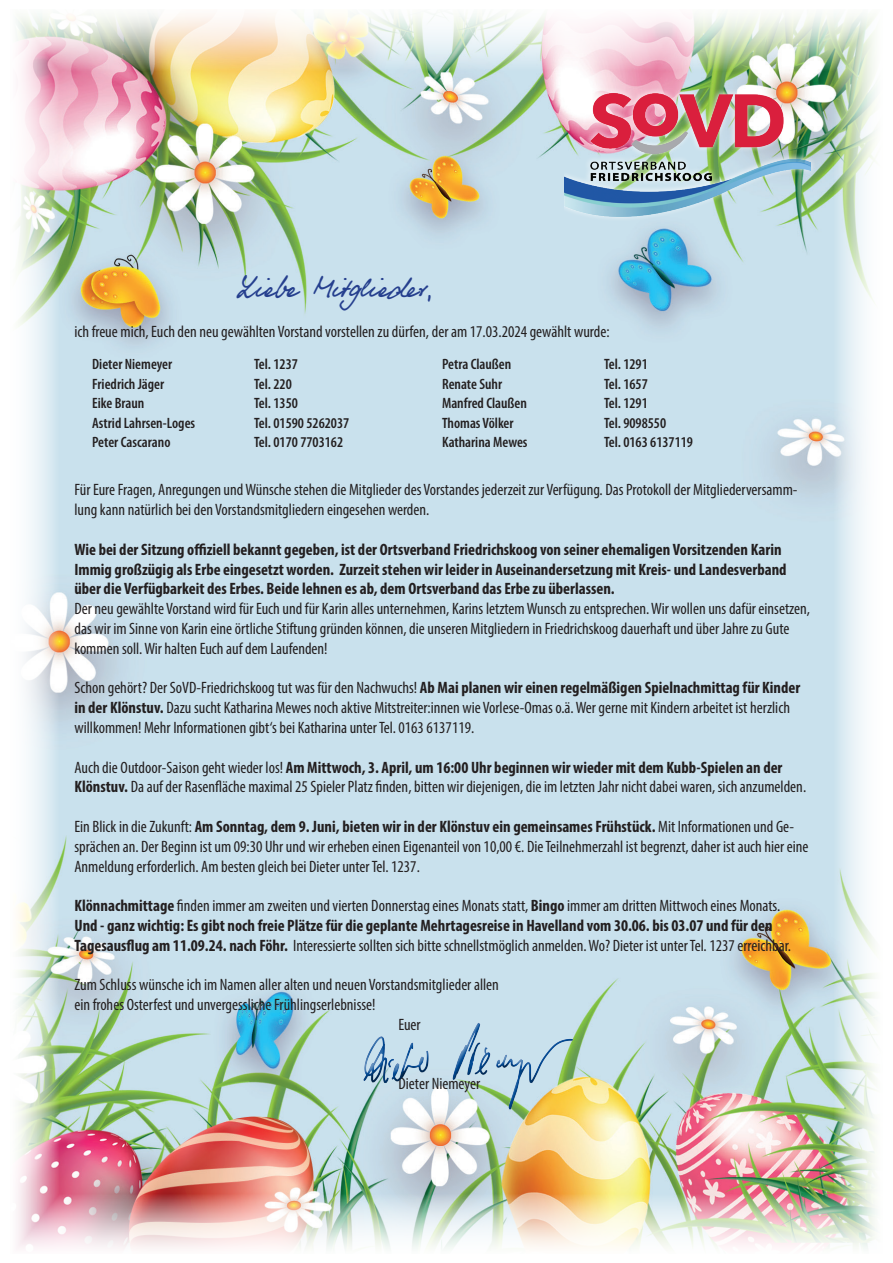
<style>
.page{position:relative;width:893px;height:1263px;background:#fff}
.page>*{position:absolute;margin:0;border:0;box-sizing:border-box;transform-origin:0 0}
.t1{font:31.5px "Petra's Font";color:#253f8e}
.t2{font:condensed 16.5px/19.8px "Myriad Pro";color:#231f20}
.t3{font:700 condensed 16.5px/19.8px "Myriad Pro";color:#231f20}
.t4{font:600 condensed 15px "Myriad Pro";color:#231f20}
.s1{font-weight:700}
</style>
<div class="page">
<img style="left:17px;top:14px;width:859px;height:1235px">
<div style="left:564px;top:87px;width:252px;height:135px;background:#fff;opacity:.73"></div>
<img style="left:564px;top:30px;width:246px;height:193px">
<img style="left:350px;top:1017px;width:237px;height:106px">
<div style="left:355px;top:1017px;width:228px;height:103px;background:#231f20;opacity:.75"></div>
<h1 class="t1" style="left:236px;top:268px;width:199px">Liebe Mitglieder,</h1>
<p class="t2" style="left:74px;top:321px;width:537px">ich freue mich, Euch den neu gewählten Vorstand vorstellen zu dürfen, der am 17.03.2024 gewählt wurde:</p>
<p class="t4" style="left:92px;top:355px;width:82px">Dieter Niemeyer</p>
<p class="t4" style="left:254px;top:355px;width:45px">Tel. 1237</p>
<p class="t4" style="left:92px;top:374px;width:74px">Friedrich Jäger</p>
<p class="t4" style="left:254px;top:374px;width:39px">Tel. 220</p>
<p class="t4" style="left:92px;top:394px;width:54px">Eike Braun</p>
<p class="t4" style="left:254px;top:394px;width:45px">Tel. 1350</p>
<p class="t4" style="left:92px;top:413px;width:105px">Astrid Lahrsen-Loges</p>
<p class="t4" style="left:254px;top:413px;width:97px">Tel. 01590 5262037</p>
<p class="t4" style="left:92px;top:433px;width:80px">Peter Cascarano</p>
<p class="t4" style="left:254px;top:433px;width:91px">Tel. 0170 7703162</p>
<p class="t4" style="left:442px;top:355px;width:71px">Petra Claußen</p>
<p class="t4" style="left:604px;top:355px;width:45px">Tel. 1291</p>
<p class="t4" style="left:442px;top:374px;width:62px">Renate Suhr</p>
<p class="t4" style="left:604px;top:374px;width:45px">Tel. 1657</p>
<p class="t4" style="left:442px;top:394px;width:86px">Manfred Claußen</p>
<p class="t4" style="left:604px;top:394px;width:45px">Tel. 1291</p>
<p class="t4" style="left:442px;top:413px;width:73px">Thomas Völker</p>
<p class="t4" style="left:604px;top:413px;width:64px">Tel. 9098550</p>
<p class="t4" style="left:442px;top:433px;width:87px">Katharina Mewes</p>
<p class="t4" style="left:604px;top:433px;width:91px">Tel. 0163 6137119</p>
<p class="t2" style="left:74px;top:480px;width:725px">Für Eure Fragen, Anregungen und Wünsche stehen die Mitglieder des Vorstandes jederzeit zur Verfügung. Das Protokoll der Mitgliederversamm&shy;lung kann natürlich bei den Vorstandsmitgliedern eingesehen werden.</p>
<p class="t3" style="left:74px;top:539px;width:714px">Wie bei der Sitzung offiziell bekannt gegeben, ist der Ortsverband Friedrichskoog von seiner ehemaligen Vorsitzenden Karin<br>Immig großzügig als Erbe eingesetzt worden. Zurzeit stehen wir leider in Auseinandersetzung mit Kreis- und Landesverband über die Verfügbarkeit des Erbes. Beide lehnen es ab, dem Ortsverband das Erbe zu überlassen.</p>
<p class="t2" style="left:74px;top:599px;width:737px">Der neu gewählte Vorstand wird für Euch und für Karin alles unternehmen, Karins letztem Wunsch zu entsprechen. Wir wollen uns dafür einsetzen, das wir im Sinne von Karin eine örtliche Stiftung gründen können, die unseren Mitgliedern in Friedrichskoog dauerhaft und über Jahre zu Gute kommen soll. Wir halten Euch auf dem Laufenden!</p>
<p class="t2" style="left:74px;top:678px;width:727px">Schon gehört? Der SoVD-Friedrichskoog tut was für den Nachwuchs! <span class="s1">Ab Mai planen wir einen regelmäßigen Spielnachmittag für Kinder in der Klönstuv.</span> Dazu sucht Katharina Mewes noch aktive Mitstreiter:innen wie Vorlese-Omas o.ä. Wer gerne mit Kindern arbeitet ist herzlich willkommen! Mehr Informationen gibt‘s bei Katharina unter Tel. 0163 6137119.</p>
<p class="t2" style="left:74px;top:757px;width:733px">Auch die Outdoor-Saison geht wieder los! <span class="s1">Am Mittwoch, 3. April, um 16:00 Uhr beginnen wir wieder mit dem Kubb-Spielen an der<br>Klönstuv.</span> Da auf der Rasenfläche maximal 25 Spieler Platz finden, bitten wir diejenigen, die im letzten Jahr nicht dabei waren, sich anzumelden.</p>
<p class="t2" style="left:74px;top:816px;width:736px">Ein Blick in die Zukunft: <span class="s1">Am Sonntag, dem 9. Juni, bieten wir in der Klönstuv ein gemeinsames Frühstück.</span> Mit Informationen und Ge&shy;sprächen an. Der Beginn ist um 09:30 Uhr und wir erheben einen Eigenanteil von 10,00 €. Die Teilnehmerzahl ist begrenzt, daher ist auch hier eine<br>Anmeldung erforderlich. Am besten gleich bei Dieter unter Tel. 1237.</p>
<p class="t2" style="left:74px;top:896px;width:718px"><span class="s1">Klönnachmittage</span> finden immer am zweiten und vierten Donnerstag eines Monats statt, <span class="s1">Bingo</span> immer am dritten Mittwoch eines Monats.<br><span class="s1">Und - ganz wichtig: Es gibt noch freie Plätze für die geplante Mehrtagesreise in Havelland vom 30.06. bis 03.07 und für den<br>Tagesausflug am 11.09.24. nach Föhr.</span> Interessierte sollten sich bitte schnellstmöglich anmelden. Wo? Dieter ist unter Tel. 1237 erreichbar.</p>
<p class="t2" style="left:74px;top:975px;width:426px">Zum Schluss wünsche ich im Namen aller alten und neuen Vorstandsmitglieder allen</p>
<p class="t2" style="left:74px;top:995px;width:303px">ein frohes Osterfest und unvergessliche Frühlingserlebnisse!</p>
<p class="t2" style="left:398px;top:1014px;width:24px">Euer</p>
<p class="t2" style="left:398px;top:1074px;width:83px">Dieter Niemeyer</p>
</div>
